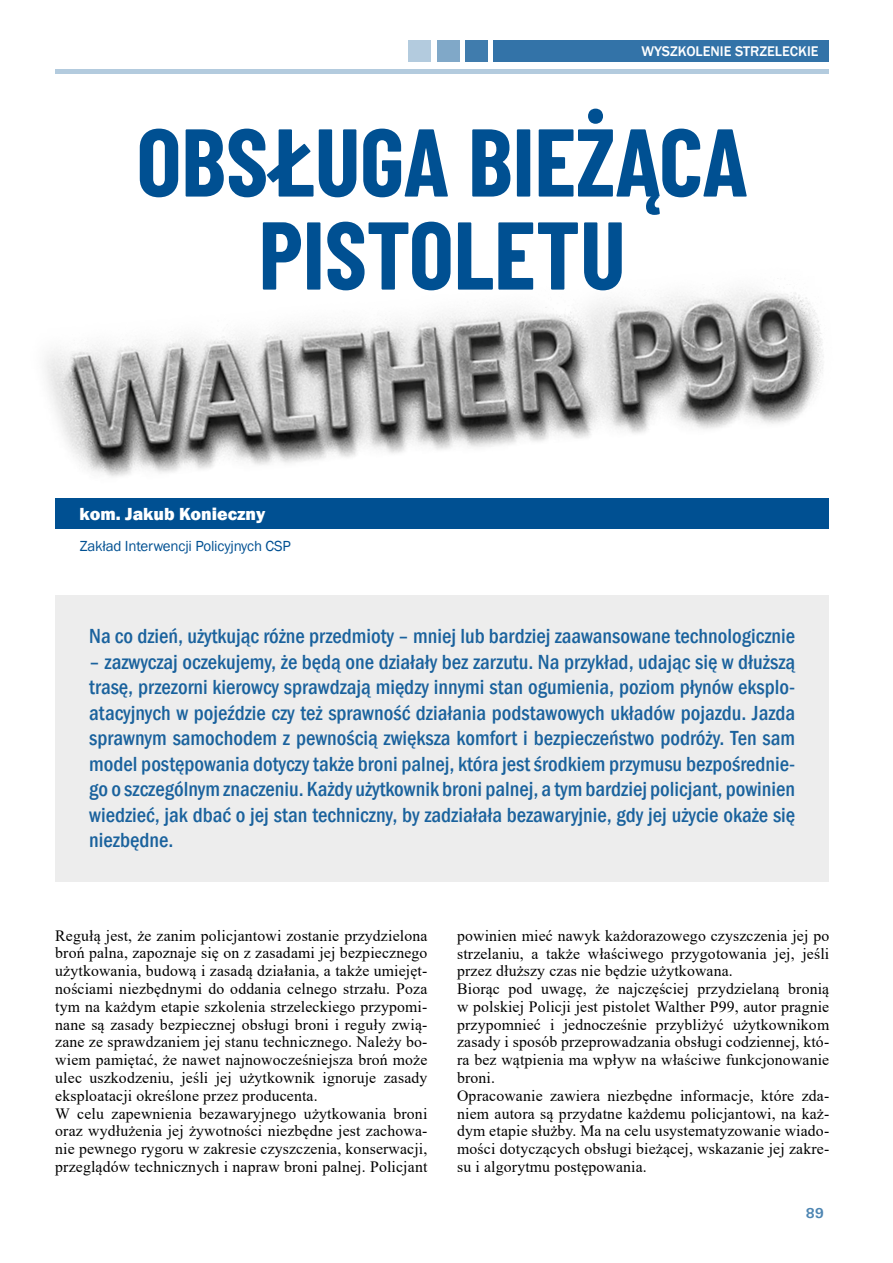
<style>
.page{position:relative;width:893px;height:1263px;background:#fff}
.page>*{position:absolute;margin:0;border:0;box-sizing:border-box;transform-origin:0 0}
.t1{font:700 96px/93px "Barlow Condensed";color:#005092;text-align:center}
.t2{font:500 condensed 21px/25.5px "Franklin Gothic";color:#1a629d;text-align:justify}
.t3{font:800 18px "Franklin Gothic";color:#fff}
.t4{font:15.75px/17.9px "Times New Roman";letter-spacing:.01em;color:#000}
.t5{font:15px "Franklin Gothic";letter-spacing:-.01em;color:#005092}
.t6{font:500 14.4px "Franklin Gothic";color:#fff}
.t7{font:700 14.4px "Univers";color:#4d85b2}
</style>
<div class="page">
<hr style="left:55px;top:70px;width:774px;height:4px;background:#b3cbde">
<div style="left:493px;top:41px;width:336px;height:21px;background:#3373a8"></div>
<div style="left:465px;top:41px;width:23px;height:21px;background:#407cad"></div>
<div style="left:437px;top:41px;width:22px;height:21px;background:#80a8c8"></div>
<div style="left:408px;top:41px;width:23px;height:21px;background:#b3cbde"></div>
<img style="left:45px;top:289px;width:779px;height:188px">
<div style="left:55px;top:498px;width:774px;height:31px;background:#005092"></div>
<div style="left:55px;top:595px;width:774px;height:286px;background:#ededed"></div>
<p class="t6" style="left:642px;top:43px;width:179px">WYSZKOLENIE STRZELECKIE</p>
<h1 class="t1" style="left:137px;top:110px;width:613px">OBSŁUGA BIEŻĄCA<br>PISTOLETU</h1>
<p class="t3" style="left:80px;top:502px;width:187px">kom. Jakub Konieczny</p>
<p class="t5" style="left:80px;top:536px;width:212px">Zakład Interwencji Policyjnych CSP</p>
<h2 class="t2" style="left:89px;top:624px;width:707px">Na co dzień, użytkując różne przedmioty – mniej lub bardziej zaawansowane technologicznie</h2>
<p class="t2" style="left:89px;top:649px;width:707px">– zazwyczaj oczekujemy, że będą one działały bez zarzutu. Na przykład, udając się w dłuższą trasę, przezorni kierowcy sprawdzają między innymi stan ogumienia, poziom płynów eksplo&shy;atacyjnych w pojeździe czy też sprawność działania podstawowych układów pojazdu. Jazda sprawnym samochodem z pewnością zwiększa komfort i bezpieczeństwo podróży. Ten sam model postępowania dotyczy także broni palnej, która jest środkiem przymusu bezpośrednie&shy;go o szczególnym znaczeniu. Każdy użytkownik broni palnej, a tym bardziej policjant, powinien wiedzieć, jak dbać o jej stan techniczny, by zadziałała bezawaryjnie, gdy jej użycie okaże się niezbędne.</p>
<p class="t4" style="left:55px;top:926px;width:374px">Regułą jest, że zanim policjantowi zostanie przydzielona broń palna, zapoznaje się on z zasadami jej bezpiecznego użytkowania, budową i zasadą działania, a także umiejęt&shy;nościami niezbędnymi do oddania celnego strzału. Poza tym na każdym etapie szkolenia strzeleckiego przypomi&shy;nane są zasady bezpiecznej obsługi broni i reguły zwią&shy;zane ze sprawdzaniem jej stanu technicznego. Należy bo&shy;wiem pamiętać, że nawet najnowocześniejsza broń może ulec uszkodzeniu, jeśli jej użytkownik ignoruje zasady eksploatacji określone przez producenta.<br>W celu zapewnienia bezawaryjnego użytkowania broni oraz wydłużenia jej żywotności niezbędne jest zachowa&shy;nie pewnego rygoru w zakresie czyszczenia, konserwacji, przeglądów technicznych i napraw broni palnej. Policjant</p>
<p class="t4" style="left:457px;top:926px;width:374px">powinien mieć nawyk każdorazowego czyszczenia jej po strzelaniu, a także właściwego przygotowania jej, jeśli przez dłuższy czas nie będzie użytkowana.<br>Biorąc pod uwagę, że najczęściej przydzielaną bronią w polskiej Policji jest pistolet Walther P99, autor pragnie przypomnieć i jednocześnie przybliżyć użytkownikom zasady i sposób przeprowadzania obsługi codziennej, któ&shy;ra bez wątpienia ma wpływ na właściwe funkcjonowanie broni.<br>Opracowanie zawiera niezbędne informacje, które zda&shy;niem autora są przydatne każdemu policjantowi, na każ&shy;dym etapie służby. Ma na celu usystematyzowanie wiado&shy;mości dotyczących obsługi bieżącej, wskazanie jej zakre&shy;su i algorytmu postępowania.</p>
<p class="t7" style="left:806px;top:1204px;width:20px">89</p>
</div>
